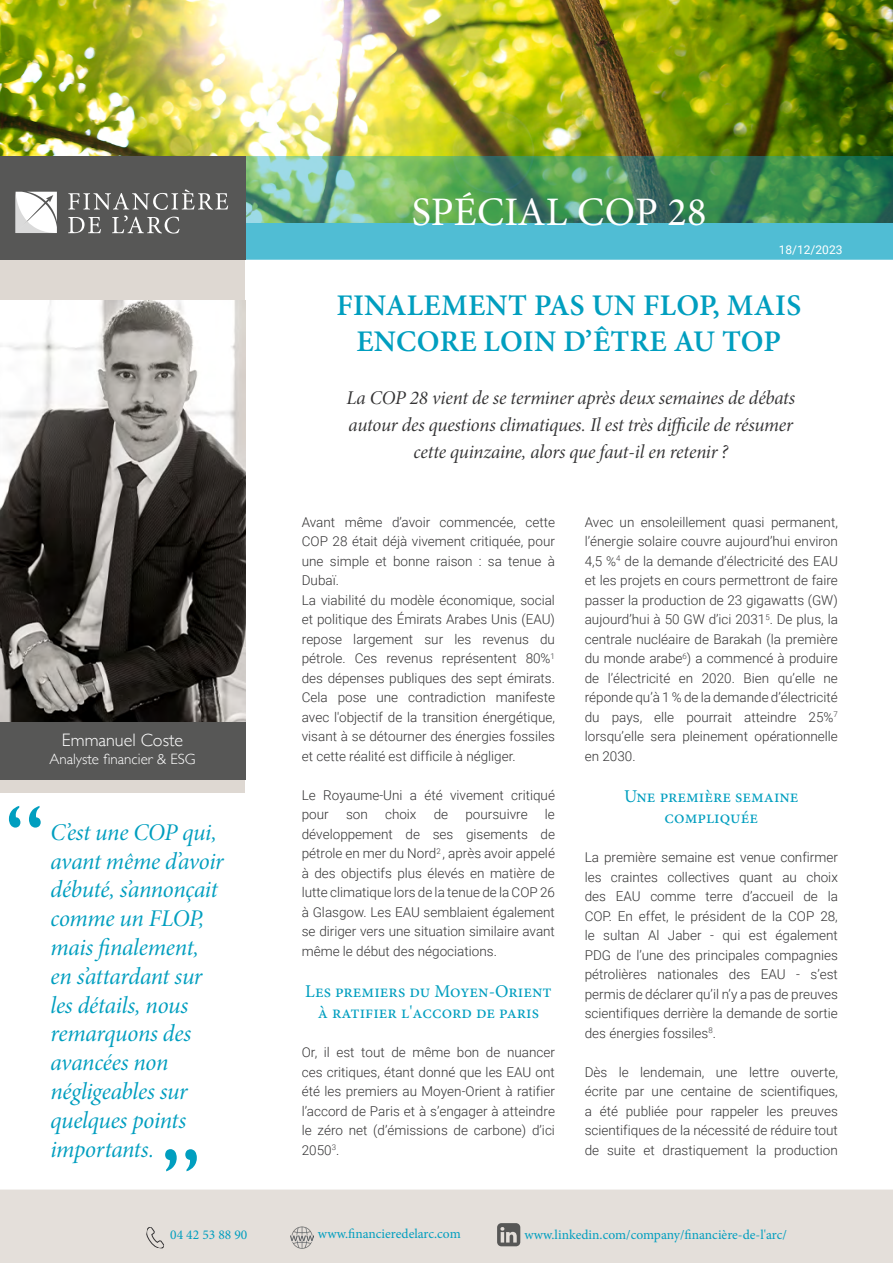
<style>
.page{position:relative;width:893px;height:1263px;background:#fff}
.page>*{position:absolute;margin:0;border:0;box-sizing:border-box;transform-origin:0 0}
.t1{font:90px "Gill Sans";color:#009ebf}
.t2{font:40.5px "Minion Pro";letter-spacing:.01em;color:#fff}
.t3{font:600 30px/36px "Minion Pro";letter-spacing:.01em;color:#009ebf;text-align:center}
.t4{font:24px/28.8px "Minion Pro It Subh";letter-spacing:-.01em;color:#009ebf}
.t5{font:19.5px/27px "Minion Pro It Subh";letter-spacing:-.01em;color:#343334;text-align:center}
.t6{font:18px/21.6px "Minion Pro";color:#009ebf;text-align:center}
.t7{font:300 18px "Gill Sans";color:#fff}
.t8{font:300 15px "Gill Sans";color:#fff}
.t9{font:300 13.5px/19.5px "Roboto";color:#343334;text-align:justify}
.t10{font:13.5px "Minion Pro";color:#009ebf}
.t11{font:12px "Roboto";color:#fff}
</style>
<div class="page">
<div style="left:0;top:1189px;width:893px;height:74px;background:#e4dfda"></div>
<div style="left:0;top:236px;width:245px;height:556px;background:#ded8d2"></div>
<img style="left:0;top:301px;width:245px;height:421px">
<img style="left:0;top:0;width:893px;height:156px">
<svg style="left:245px;top:156px;width:648px;height:102px;background:#53a689"></svg>
<div style="left:0;top:156px;width:245px;height:103px;background:#575756"></div>
<svg style="left:16px;top:192px;width:41px;height:41px;background:#eaeaea"></svg>
<svg style="left:68px;top:189px;width:160px;height:45px"></svg>
<div style="left:0;top:722px;width:245px;height:58px;background:#575756"></div>
<svg style="left:146px;top:1226px;width:19px;height:23px"></svg>
<img style="left:290px;top:1226px;width:23px;height:23px">
<svg style="left:497px;top:1223px;width:23px;height:23px"></svg>
<h3 class="t7" style="left:62px;top:726px;width:123px">Emmanuel Coste</h3>
<p class="t8" style="left:49px;top:747px;width:148px">Analyste financier &amp; ESG</p>
<h1 class="t1" style="left:6px;top:785px;width:40px">“</h1>
<h3 class="t4" style="left:51px;top:818px;width:175px">C’est une COP qui, avant même d’avoir débuté, s’annonçait comme un FLOP, mais finalement, en s’attardant sur les détails, nous remarquons des avancées non négligeables sur quelques points importants.</h3>
<h1 class="t1" style="left:161px;top:1077px;width:42px">„</h1>
<h2 class="t2" style="left:412px;top:185px;width:296px">SPÉCIAL COP 28</h2>
<p class="t11" style="left:779px;top:241px;width:65px">18/12/2023</p>
<h3 class="t3" style="left:336px;top:287px;width:466px">FINALEMENT PAS UN FLOP, MAIS<br>ENCORE LOIN D’ÊTRE AU TOP</h3>
<h3 class="t5" style="left:347px;top:384px;width:450px">La COP 28 vient de se terminer après deux semaines de débats autour des questions climatiques. Il est très difficile de résumer cette quinzaine, alors que faut-il en retenir ?</h3>
<p class="t9" style="left:302px;top:511px;width:255px;text-align:left">Avant même d’avoir commencée, cette COP 28 était déjà vivement critiquée, pour une simple et bonne raison : sa tenue à Dubaï.<br>La viabilité du modèle économique, social et politique des Émirats Arabes Unis (EAU) repose largement sur les revenus du pétrole. Ces revenus représentent 80%<sup>1 </sup>des dépenses publiques des sept émirats.<br>Cela pose une contradiction manifeste avec l'objectif de la transition énergétique, visant à se détourner des énergies fossiles et cette réalité est difficile à négliger.</p>
<p class="t9" style="left:302px;top:784px;width:255px">Le Royaume-Uni a été vivement critiqué pour</p>
<p class="t9" style="left:302px;top:804px;width:255px;text-indent:243px">le développement de ses gisements de pétrole en mer du Nord<sup>2</sup> , après avoir appelé à des objectifs plus élevés en matière de lutte climatique lors de la tenue de la COP 26 à Glasgow. Les EAU semblaient également se diriger vers une situation similaire avant même le début des négociations.</p>
<h3 class="t6" style="left:305px;top:980px;width:248px">Les premiers du Moyen-Orient à ratifier l'accord de paris</h3>
<p class="t9" style="left:302px;top:1042px;width:255px">Or, il est tout de même bon de nuancer ces critiques, étant donné que les EAU ont été les premiers au Moyen-Orient à ratifier l’accord de Paris et à s’engager à atteindre le zéro net (d’émissions de carbone) d’ici 2050<sup>3</sup>.</p>
<p class="t9" style="left:346px;top:804px;width:23px">son</p>
<p class="t9" style="left:385px;top:804px;width:33px">choix</p>
<p class="t9" style="left:434px;top:804px;width:16px">de</p>
<p class="t9" style="left:465px;top:804px;width:64px">poursuivre</p>
<p class="t9" style="left:585px;top:511px;width:255px">Avec un ensoleillement quasi permanent, l’énergie solaire couvre aujourd’hui environ 4,5 %<sup>4</sup> de la demande d’électricité des EAU et les projets en cours permettront de faire passer la production de 23 gigawatts (GW) aujourd’hui à 50 GW d’ici 2031<sup>5</sup>. De plus, la centrale nucléaire de Barakah (la première du monde arabe<sup>6</sup>) a commencé à produire de l’électricité en 2020. Bien qu’elle ne réponde qu’à 1 % de la demande d’électricité du pays, elle pourrait atteindre 25%<sup>7 </sup>lorsqu’elle sera pleinement opérationnelle en 2030.</p>
<h3 class="t6" style="left:624px;top:785px;width:176px">Une première semaine compliquée</h3>
<p class="t9" style="left:585px;top:847px;width:255px">La première semaine est venue confirmer les craintes collectives quant au choix des EAU comme terre d’accueil de la COP. En effet, le président de la COP 28, le sultan Al Jaber - qui est également PDG de l’une des principales compagnies pétrolières nationales des EAU - s’est permis de déclarer qu’il n’y a pas de preuves scientifiques derrière la demande de sortie des énergies fossiles<sup>8</sup>.</p>
<p class="t9" style="left:585px;top:1062px;width:255px">Dès le lendemain, une lettre ouverte, écrite par une centaine de scientifiques, a été publiée pour rappeler les preuves scientifiques de la nécessité de réduire tout de suite et drastiquement la production</p>
<p class="t10" style="left:170px;top:1226px;width:79px">04 42 53 88 90</p>
<p class="t10" style="left:318px;top:1225px;width:144px">www.financieredelarc.com</p>
<p class="t10" style="left:524px;top:1226px;width:264px">www.linkedin.com/company/financière-de-l'arc/</p>
</div>
